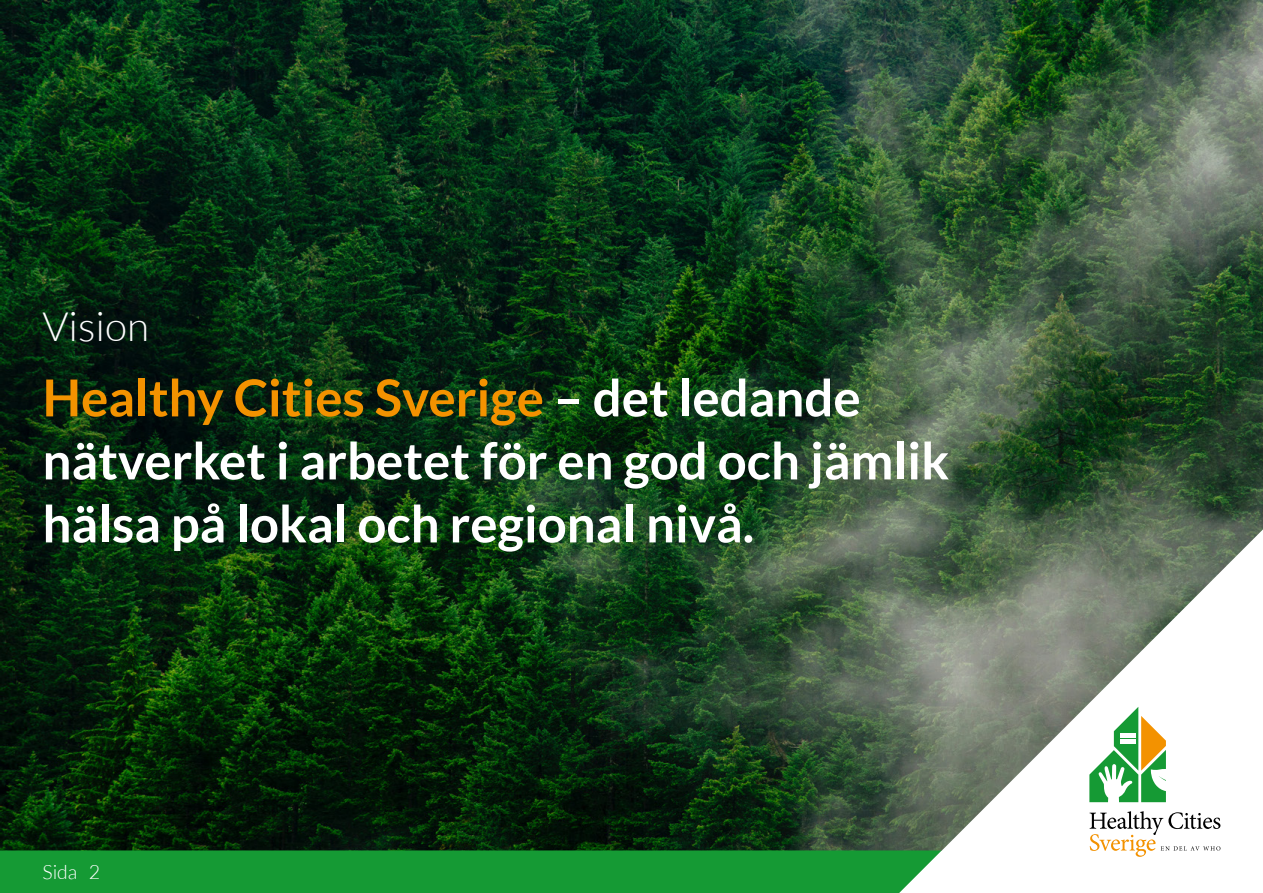
<style>
.page{position:relative;width:1263px;height:893px;background:#fff}
.page>*{position:absolute;margin:0;border:0;box-sizing:border-box;transform-origin:0 0}
.Rubrik{font:700 51px/63px "Lato";color:#fff}
.Mindre_Rubrik{font:300 40.5px "Lato";color:#fff}
.Mindre_Rubrik-2{font:300 19.5px "Lato";color:#fff}
.s1{color:#f39200}
</style>
<div class="page">
<img style="left:0;top:0;width:1263px;height:850px">
<div style="left:0;top:850px;width:899px;height:43px;background:#159a34"></div>
<svg style="left:899px;top:529px;width:364px;height:364px"></svg>
<svg style="left:1090px;top:811px;width:130px;height:46px"></svg>
<svg style="left:1089px;top:707px;width:77px;height:95px"></svg>
<p class="Mindre_Rubrik" style="left:43px;top:304px;width:108px">Vision</p>
<p class="Rubrik" style="left:43px;top:366px;width:908px"><span class="s1">Healthy Cities Sverige</span> – det ledande nätverket i arbetet för en god och jämlik hälsa på lokal och regional nivå.</p>
<p class="Mindre_Rubrik-2" style="left:43px;top:861px;width:59px">Sida 2</p>
</div>
